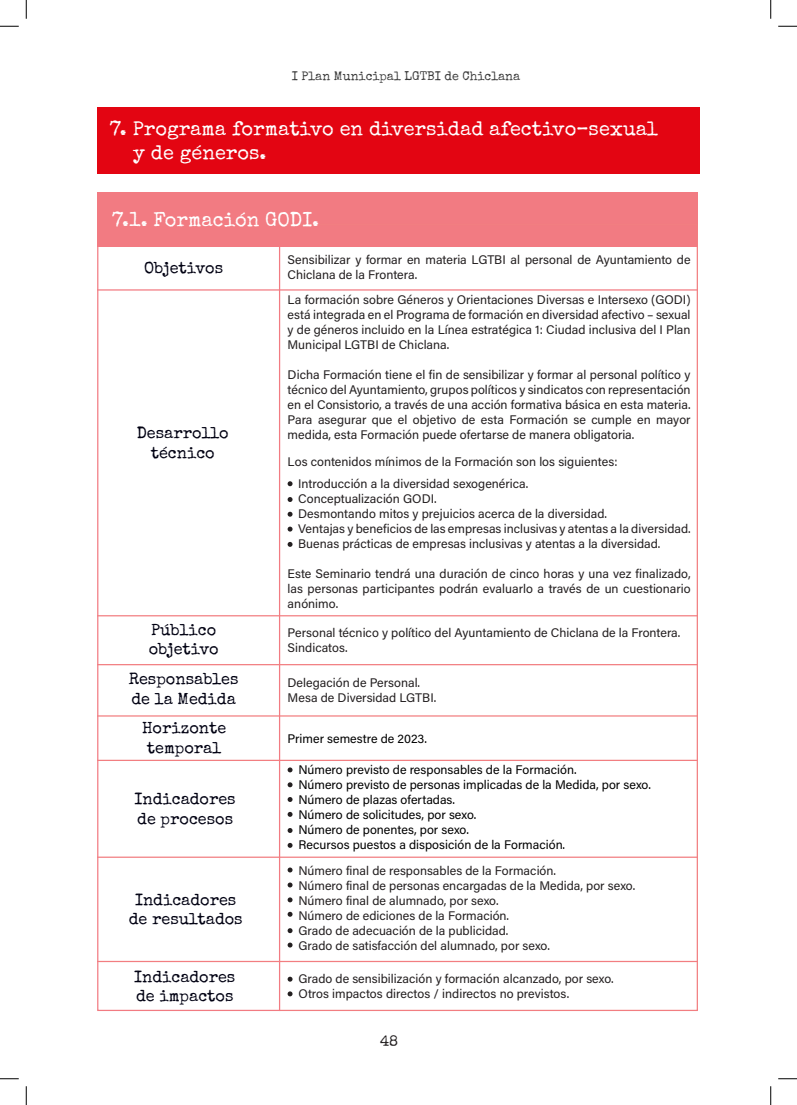
<style>
.page{position:relative;width:797px;height:1105px;background:#fff}
.page>*{position:absolute;margin:0;border:0;box-sizing:border-box;transform-origin:0 0}
.t1{font:20px "Special Elite";color:#fff}
.t2{font:16.25px/19.5px "Special Elite";color:#000112;text-align:center}
.t3{font:15px "Special Elite";color:#231f20}
.t4{font:12.5px/15px "Acumin Variable Concept";color:#231f20;text-align:justify}
.t5{font:12.5px "Acumin Variable Concept";color:#000001}
.t6{font:12.5px "Special Elite";color:#3b3b3b}
</style>
<div class="page">
<div style="left:97px;top:107px;width:602px;height:67px;background:#e30512"></div>
<div style="left:97px;top:193px;width:601px;height:54px;background:#f27b82"></div>
<hr style="left:97px;top:289px;width:601px;height:2px;background:#f27b82">
<hr style="left:97px;top:615px;width:601px;height:1px;background:#f27e81">
<hr style="left:97px;top:664px;width:601px;height:1px;background:#f27e81">
<hr style="left:97px;top:715px;width:601px;height:2px;background:#f27e81">
<hr style="left:97px;top:760px;width:601px;height:1px;background:#f27e81">
<hr style="left:97px;top:856px;width:601px;height:2px;background:#f27e81">
<hr style="left:97px;top:961px;width:601px;height:1px;background:#f27e81">
<svg style="left:278px;top:247px;width:420px;height:764px"></svg>
<svg style="left:287px;top:767px;width:5px;height:5px"></svg>
<svg style="left:287px;top:797px;width:5px;height:5px"></svg>
<svg style="left:287px;top:828px;width:5px;height:5px"></svg>
<svg style="left:287px;top:882px;width:5px;height:5px"></svg>
<svg style="left:287px;top:512px;width:5px;height:5px"></svg>
<svg style="left:287px;top:481px;width:5px;height:5px"></svg>
<svg style="left:287px;top:867px;width:5px;height:5px"></svg>
<svg style="left:287px;top:912px;width:5px;height:5px"></svg>
<svg style="left:287px;top:542px;width:5px;height:5px"></svg>
<svg style="left:287px;top:942px;width:5px;height:5px"></svg>
<svg style="left:287px;top:991px;width:5px;height:5px"></svg>
<svg style="left:287px;top:782px;width:5px;height:5px"></svg>
<svg style="left:287px;top:812px;width:5px;height:5px"></svg>
<svg style="left:287px;top:843px;width:5px;height:5px"></svg>
<svg style="left:287px;top:897px;width:5px;height:5px"></svg>
<svg style="left:287px;top:527px;width:5px;height:5px"></svg>
<svg style="left:287px;top:497px;width:5px;height:5px"></svg>
<svg style="left:287px;top:928px;width:5px;height:5px"></svg>
<svg style="left:287px;top:977px;width:5px;height:5px"></svg>
<svg style="left:0;top:25px;width:19px;height:2px"></svg>
<svg style="left:778px;top:25px;width:19px;height:2px"></svg>
<svg style="left:0;top:1078px;width:19px;height:1px"></svg>
<svg style="left:778px;top:1078px;width:19px;height:1px"></svg>
<svg style="left:25px;top:0;width:2px;height:19px"></svg>
<svg style="left:25px;top:1086px;width:2px;height:19px"></svg>
<svg style="left:770px;top:0;width:1px;height:19px"></svg>
<svg style="left:770px;top:1086px;width:1px;height:19px"></svg>
<p class="t6" style="left:292px;top:68px;width:230px">I Plan Municipal LGTBI de Chiclana</p>
<p class="t1" style="left:110px;top:116px;width:549px">7. Programa formativo en diversidad afectivo–sexual</p>
<p class="t1" style="left:133px;top:140px;width:135px">y de géneros.</p>
<p class="t1" style="left:112px;top:207px;width:208px">7.1. Formación GODI.</p>
<p class="t2" style="left:144px;top:258px;width:80px">Objetivos</p>
<p class="t2" style="left:137px;top:423px;width:93px">Desarrollo técnico</p>
<p class="t2" style="left:151px;top:620px;width:66px">Público</p>
<p class="t2" style="left:149px;top:639px;width:71px">objetivo</p>
<p class="t2" style="left:129px;top:669px;width:111px">Responsables</p>
<p class="t2" style="left:131px;top:689px;width:106px">de la Medida</p>
<p class="t2" style="left:142px;top:718px;width:86px">Horizonte temporal</p>
<p class="t2" style="left:135px;top:789px;width:103px;text-align:left">Indicadores de procesos</p>
<p class="t2" style="left:129px;top:890px;width:115px">Indicadores de resultados</p>
<p class="t2" style="left:134px;top:967px;width:103px;text-align:left">Indicadores de impactos</p>
<p class="t4" style="left:288px;top:252px;width:404px">Sensibilizar y formar en materia LGTBI al personal de Ayuntamiento de<br>Chiclana de la Frontera.</p>
<p class="t4" style="left:288px;top:291px;width:404px">La formación sobre Géneros y Orientaciones Diversas e Intersexo (GODI) está integrada en el Programa de formación en diversidad afectivo – sexual y de géneros incluido en la Línea estratégica 1: Ciudad inclusiva del I Plan Municipal LGTBI de Chiclana.</p>
<p class="t4" style="left:288px;top:366px;width:404px">Dicha Formación tiene el fin de sensibilizar y formar al personal político y técnico del Ayuntamiento, grupos políticos y sindicatos con representación en el Consistorio, a través de una acción formativa básica en esta materia.<br>Para asegurar que el objetivo de esta Formación se cumple en mayor medida, esta Formación puede ofertarse de manera obligatoria.</p>
<p class="t4" style="left:288px;top:453px;width:331px">Los contenidos mínimos de la Formación son los siguientes:</p>
<p class="t4" style="left:298px;top:476px;width:231px">Introducción a la diversidad sexogenérica.</p>
<p class="t4" style="left:298px;top:491px;width:140px">Conceptualización GODI.</p>
<p class="t4" style="left:298px;top:506px;width:310px">Desmontando mitos y prejuicios acerca de la diversidad.</p>
<p class="t4" style="left:298px;top:521px;width:394px">Ventajas y beneficios de las empresas inclusivas y atentas a la diversidad.</p>
<p class="t4" style="left:298px;top:536px;width:363px">Buenas prácticas de empresas inclusivas y atentas a la diversidad.</p>
<p class="t4" style="left:288px;top:566px;width:404px">Este Seminario tendrá una duración de cinco horas y una vez finalizado, las personas participantes podrán evaluarlo a través de un cuestionario anónimo.</p>
<p class="t4" style="left:288px;top:625px;width:394px">Personal técnico y político del Ayuntamiento de Chiclana de la Frontera.</p>
<p class="t4" style="left:288px;top:640px;width:62px">Sindicatos.</p>
<p class="t4" style="left:288px;top:674px;width:134px">Delegación de Personal.</p>
<p class="t4" style="left:288px;top:689px;width:150px">Mesa de Diversidad LGTBI.</p>
<p class="t5" style="left:288px;top:730px;width:141px">Primer semestre de 2023.</p>
<p class="t5" style="left:298px;top:761px;width:279px">Número previsto de responsables de la Formación.</p>
<p class="t5" style="left:298px;top:776px;width:354px">Número previsto de personas implicadas de la Medida, por sexo.</p>
<p class="t5" style="left:298px;top:791px;width:158px">Número de plazas ofertadas.</p>
<p class="t5" style="left:298px;top:806px;width:179px">Número de solicitudes, por sexo.</p>
<p class="t5" style="left:298px;top:821px;width:172px">Número de ponentes, por sexo.</p>
<p class="t5" style="left:298px;top:836px;width:268px">Recursos puestos a disposición de la Formación.</p>
<p class="t4" style="left:298px;top:863px;width:259px">Número final de responsables de la Formación.</p>
<p class="t4" style="left:298px;top:878px;width:338px">Número final de personas encargadas de la Medida, por sexo.</p>
<p class="t4" style="left:298px;top:893px;width:202px">Número final de alumnado, por sexo.</p>
<p class="t4" style="left:298px;top:908px;width:212px">Número de ediciones de la Formación.</p>
<p class="t4" style="left:298px;top:923px;width:211px">Grado de adecuación de la publicidad.</p>
<p class="t4" style="left:298px;top:938px;width:253px">Grado de satisfacción del alumnado, por sexo.</p>
<p class="t4" style="left:298px;top:970px;width:317px">Grado de sensibilización y formación alcanzado, por sexo.</p>
<p class="t4" style="left:298px;top:985px;width:272px">Otros impactos directos / indirectos no previstos.</p>
<p class="t3" style="left:380px;top:1032px;width:20px">48</p>
</div>
